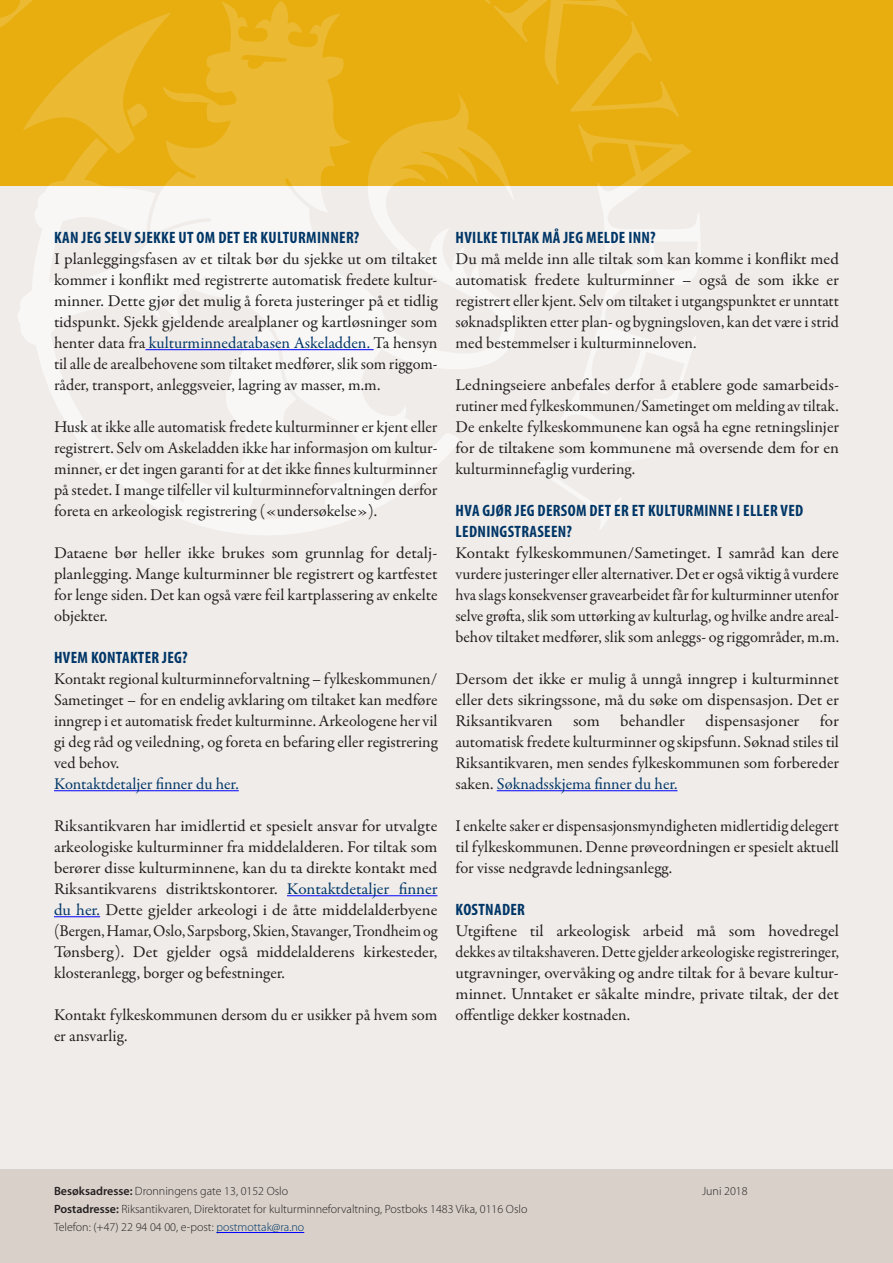
<style>
.page{position:relative;width:893px;height:1263px;background:#fff}
.page>*{position:absolute;margin:0;border:0;box-sizing:border-box;transform-origin:0 0}
.t1{font:16.5px/21px "Garamond Premr Pro";letter-spacing:-.005em;color:#231f20;text-align:justify;scale:1.04 1}
.t2{font:16.5px/21px "Garamond Premr Pro";letter-spacing:-.005em;color:#231f20;text-align:justify}
.t3{font:700 condensed 16.5px "Myriad Pro";letter-spacing:.02em;color:#003667}
.t4{font:16.5px "Garamond Premr Pro";letter-spacing:-.005em;color:#003667}
.Stolpe{font:300 12px "Myriad Pro";color:#231f20}
.s1{color:#003667}
.s2{font-weight:600}
</style>
<div class="page">
<div style="left:0;top:185px;width:893px;height:1078px;background:#f0ece9"></div>
<svg style="left:17px;top:185px;width:503px;height:350px"></svg>
<div style="left:0;top:0;width:893px;height:185px;background:#e8ae0f"></div>
<svg style="left:0;top:0;width:33px;height:27px"></svg>
<svg style="left:485px;top:0;width:194px;height:117px"></svg>
<svg style="left:527px;top:124px;width:175px;height:405px"></svg>
<svg style="left:17px;top:1px;width:503px;height:184px"></svg>
<hr style="left:145px;top:349px;width:229px;height:1px;background:#00f">
<hr style="left:54px;top:790px;width:185px;height:1px;background:#00f">
<hr style="left:287px;top:895px;width:150px;height:1px;background:#00f">
<hr style="left:54px;top:916px;width:46px;height:1px;background:#00f">
<hr style="left:497px;top:790px;width:180px;height:1px;background:#00f">
<div style="left:0;top:1169px;width:893px;height:94px;background:#d8d0c9"></div>
<hr style="left:216px;top:1232px;width:88px;height:1px;background:#00f">
<p class="t3" style="left:54px;top:228px;width:307px">KAN JEG SELV SJEKKE UT OM DET ER KULTURMINNER?</p>
<p class="t1" style="left:54px;top:249px;width:370px">I planleggingsfasen av et tiltak bør du sjekke ut om tiltaket kommer i konflikt med registrerte automatisk fredete kultur&shy;minner. Dette gjør det mulig å foreta justeringer på et tidlig tidspunkt. Sjekk gjeldende arealplaner og kartløsninger som henter data fra <span class="s1">kulturminnedatabasen Askeladden.</span> Ta hensyn til alle de arealbehovene som tiltaket medfører, slik som riggom&shy;råder, transport, anleggsveier, lagring av masser, m.m.</p>
<p class="t2" style="left:54px;top:417px;width:385px">Husk at ikke alle automatisk fredete kulturminner er kjent eller registrert. Selv om Askeladden ikke har informasjon om kultur&shy;minner, er det ingen garanti for at det ikke finnes kulturminner på stedet. I mange tilfeller vil kulturminneforvaltningen derfor foreta en arkeologisk registrering («undersøkelse»).</p>
<p class="t1" style="left:54px;top:543px;width:370px">Dataene bør heller ikke brukes som grunnlag for detalj&shy;planlegging. Mange kulturminner ble registrert og kartfestet for lenge siden. Det kan også være feil kartplassering av enkelte objekter.</p>
<p class="t3" style="left:54px;top:648px;width:135px">HVEM KONTAKTER JEG?</p>
<p class="t2" style="left:54px;top:669px;width:385px">Kontakt regional kulturminneforvaltning – fylkeskommunen/ Sametinget – for en endelig avklaring om tiltaket kan medføre inngrep i et automatisk fredet kulturminne. Arkeologene her vil gi deg råd og veiledning, og foreta en befaring eller registrering ved behov.</p>
<p class="t4" style="left:54px;top:774px;width:186px">Kontaktdetaljer finner du her.</p>
<p class="t1" style="left:54px;top:816px;width:370px">Riksantikvaren har imidlertid et spesielt ansvar for utvalgte arkeologiske kulturminner fra middelalderen. For tiltak som berører disse kulturminnene, kan du ta direkte kontakt med Riksantikvarens distriktskontorer. <span class="s1">Kontaktdetaljer finner du her.</span> Dette gjelder arkeologi i de åtte middelalderbyene (Bergen, Hamar, Oslo, Sarpsborg, Skien, Stavanger, Trondheim og Tønsberg). Det gjelder også middelalderens kirkesteder, klosteranlegg, borger og befestninger.</p>
<p class="t2" style="left:54px;top:1005px;width:385px">Kontakt fylkeskommunen dersom du er usikker på hvem som er ansvarlig.</p>
<p class="t3" style="left:456px;top:228px;width:202px">HVILKE TILTAK MÅ JEG MELDE INN?</p>
<p class="t1" style="left:455px;top:249px;width:370px">Du må melde inn alle tiltak som kan komme i konflikt med automatisk fredete kulturminner – også de som ikke er registrert eller kjent. Selv om tiltaket i utgangspunktet er unntatt søknadsplikten etter plan- og bygningsloven, kan det være i strid med bestemmelser i kulturminneloven.</p>
<p class="t1" style="left:455px;top:375px;width:370px">Ledningseiere anbefales derfor å etablere gode samarbeids&shy;rutiner med fylkeskommunen/Sametinget om melding av tiltak.<br>De enkelte fylkeskommunene kan også ha egne retningslinjer for de tiltakene som kommunene må oversende dem for en kulturminnefaglig vurdering.</p>
<p class="t3" style="left:456px;top:501px;width:349px">HVA GJØR JEG DERSOM DET ER ET KULTURMINNE I ELLER VED</p>
<p class="t3" style="left:456px;top:522px;width:118px">LEDNINGSTRASEEN?</p>
<p class="t1" style="left:455px;top:543px;width:370px">Kontakt fylkeskommunen/Sametinget. I samråd kan dere vurdere justeringer eller alternativer. Det er også viktig å vurdere hva slags konsekvenser gravearbeidet får for kulturminner utenfor selve grøfta, slik som uttørking av kulturlag, og hvilke andre areal&shy;behov tiltaket medfører, slik som anleggs- og riggområder, m.m.</p>
<p class="t1" style="left:455px;top:669px;width:370px">Dersom det ikke er mulig å unngå inngrep i kulturminnet eller dets sikringssone, må du søke om dispensasjon. Det er Riksantikvaren som behandler dispensasjoner for automatisk fredete kulturminner og skipsfunn. Søknad stiles til Riksantikvaren, men sendes fylkeskommunen som forbereder saken. <span class="s1">Søknadsskjema finner du her.</span></p>
<p class="t2" style="left:455px;top:816px;width:385px">I enkelte saker er dispensasjonsmyndigheten midlertidig delegert til fylkeskommunen. Denne prøveordningen er spesielt aktuell for visse nedgravde ledningsanlegg.</p>
<p class="t3" style="left:456px;top:900px;width:71px">KOSTNADER</p>
<p class="t1" style="left:455px;top:921px;width:370px">Utgiftene til arkeologisk arbeid må som hovedregel dekkes av tiltakshaveren. Dette gjelder arkeologiske registreringer, utgravninger, overvåking og andre tiltak for å bevare kultur&shy;minnet. Unntaket er såkalte mindre, private tiltak, der det offentlige dekker kostnaden.</p>
<p class="Stolpe" style="left:54px;top:1185px;width:236px"><span class="s2">Besøksadresse:</span> Dronningens gate 13, 0152 Oslo</p>
<p class="Stolpe" style="left:702px;top:1185px;width:47px">Juni 2018</p>
<p class="Stolpe" style="left:54px;top:1203px;width:475px"><span class="s2">Postadresse:</span> Riksantikvaren, Direktoratet for kulturminneforvaltning, Postboks 1483 Vika, 0116 Oslo</p>
<p class="Stolpe" style="left:54px;top:1221px;width:252px">Telefon: (+47) 22 94 04 00, e-post: <span class="s1">postmottak@ra.no</span></p>
</div>
